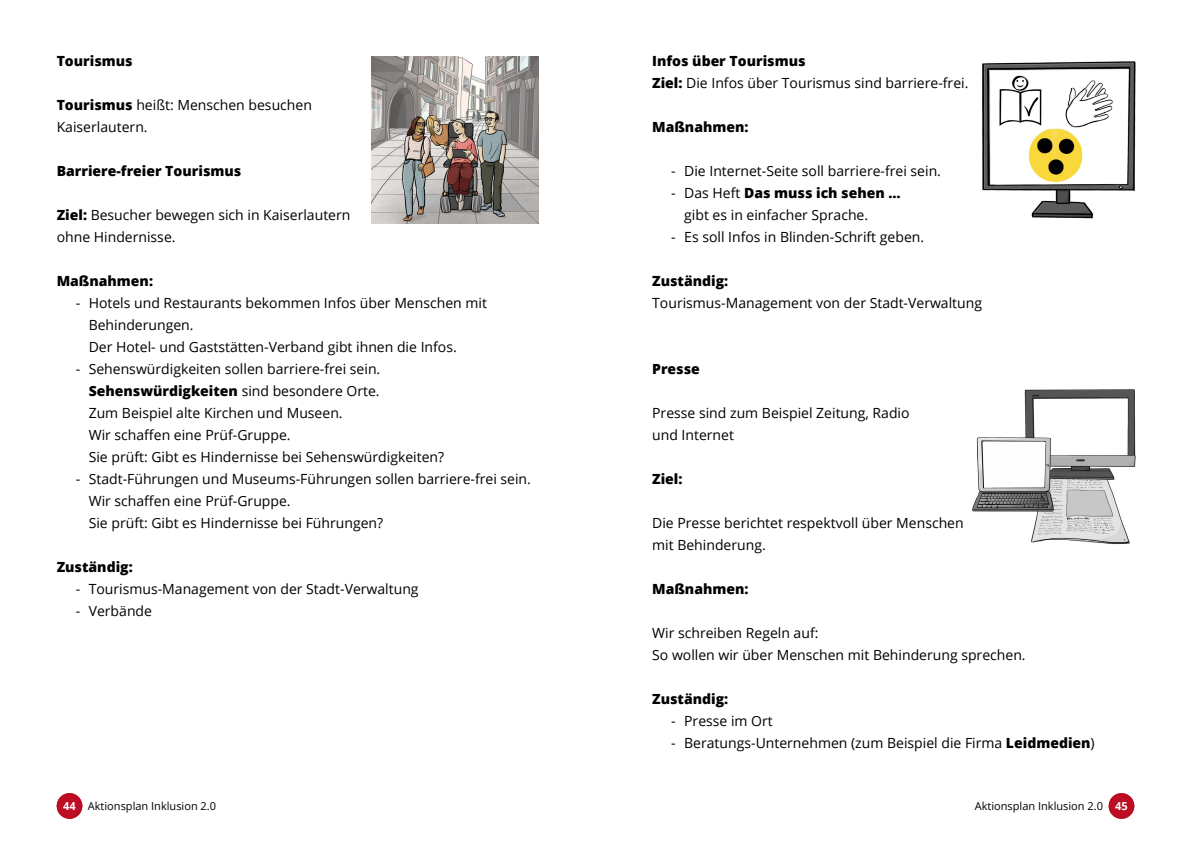
<style>
.page{position:relative;width:1191px;height:842px;background:#fff}
.page>*{position:absolute;margin:0;border:0;box-sizing:border-box;transform-origin:0 0}
.Fließtext{font:14px/22px "Open Sans";color:#000}
.Fließtext-2{font:800 14px "Open Sans";color:#000}
.t1{font:11px "Open Sans";color:#000}
.t2{font:700 11px "Open Sans";color:#fff}
.s1{font-weight:800}
.s2{font-weight:400}
</style>
<div class="page">
<img style="left:57px;top:793px;width:25px;height:26px;border-radius:13px">
<img style="left:1108px;top:793px;width:26px;height:26px;border-radius:13px">
<img style="left:371px;top:57px;width:168px;height:167px">
<img style="left:972px;top:389px;width:164px;height:156px">
<img style="left:982px;top:61px;width:154px;height:158px">
<p class="Fließtext-2" style="left:57px;top:50px;width:77px">Tourismus</p>
<p class="Fließtext" style="left:57px;top:94px;width:257px"><span class="s1">Tourismus</span> heißt: Menschen besuchen<br>Kaiserlautern.</p>
<p class="Fließtext-2" style="left:57px;top:160px;width:186px">Barriere-freier Tourismus</p>
<p class="Fließtext" style="left:57px;top:204px;width:295px"><span class="s1">Ziel:</span> Besucher bewegen sich in Kaiserlautern ohne Hindernisse.</p>
<p class="Fließtext-2" style="left:57px;top:270px;width:98px">Maßnahmen:</p>
<p class="Fließtext" style="left:76px;top:292px;width:413px">- Hotels und Restaurants bekommen Infos über Menschen mit</p>
<p class="Fließtext" style="left:89px;top:314px;width:106px">Behinderungen.</p>
<p class="Fließtext" style="left:89px;top:336px;width:369px">Der Hotel- und Gaststätten-Verband gibt ihnen die Infos.</p>
<p class="Fließtext" style="left:76px;top:358px;width:306px">- Sehenswürdigkeiten sollen barriere-frei sein.</p>
<p class="Fließtext-2" style="left:89px;top:380px;width:292px">Sehenswürdigkeiten <span class="s2">sind besondere Orte.</span></p>
<p class="Fließtext" style="left:89px;top:402px;width:255px">Zum Beispiel alte Kirchen und Museen.</p>
<p class="Fließtext" style="left:89px;top:424px;width:203px">Wir schaffen eine Prüf-Gruppe.</p>
<p class="Fließtext" style="left:89px;top:446px;width:357px">Sie prüft: Gibt es Hindernisse bei Sehenswürdigkeiten?</p>
<p class="Fließtext" style="left:76px;top:468px;width:457px">- Stadt-Führungen und Museums-Führungen sollen barriere-frei sein.</p>
<p class="Fließtext" style="left:89px;top:490px;width:203px">Wir schaffen eine Prüf-Gruppe.</p>
<p class="Fließtext" style="left:89px;top:512px;width:296px">Sie prüft: Gibt es Hindernisse bei Führungen?</p>
<p class="Fließtext-2" style="left:57px;top:556px;width:78px">Zuständig:</p>
<p class="Fließtext" style="left:76px;top:578px;width:344px">- Tourismus-Management von der Stadt-Verwaltung</p>
<p class="Fließtext" style="left:76px;top:600px;width:78px">- Verbände</p>
<p class="Fließtext-2" style="left:652px;top:50px;width:155px">Infos über Tourismus</p>
<p class="Fließtext" style="left:652px;top:72px;width:318px"><span class="s1">Ziel:</span> Die Infos über Tourismus sind barriere-frei.</p>
<p class="Fließtext-2" style="left:652px;top:116px;width:98px">Maßnahmen:</p>
<p class="Fließtext" style="left:671px;top:160px;width:271px">- Die Internet-Seite soll barriere-frei sein.</p>
<p class="Fließtext-2" style="left:671px;top:182px;width:231px"><span class="s2">- Das Heft</span> Das muss ich sehen …</p>
<p class="Fließtext" style="left:684px;top:204px;width:185px">gibt es in einfacher Sprache.</p>
<p class="Fließtext" style="left:671px;top:226px;width:254px">- Es soll Infos in Blinden-Schrift geben.</p>
<p class="Fließtext-2" style="left:652px;top:270px;width:78px">Zuständig:</p>
<p class="Fließtext" style="left:652px;top:292px;width:331px">Tourismus-Management von der Stadt-Verwaltung</p>
<p class="Fließtext-2" style="left:652px;top:358px;width:49px">Presse</p>
<p class="Fließtext" style="left:652px;top:402px;width:259px">Presse sind zum Beispiel Zeitung, Radio und Internet</p>
<p class="Fließtext-2" style="left:652px;top:468px;width:32px">Ziel:</p>
<p class="Fließtext" style="left:652px;top:512px;width:313px">Die Presse berichtet respektvoll über Menschen</p>
<p class="Fließtext" style="left:652px;top:534px;width:115px">mit Behinderung.</p>
<p class="Fließtext-2" style="left:652px;top:578px;width:98px">Maßnahmen:</p>
<p class="Fließtext" style="left:652px;top:622px;width:168px">Wir schreiben Regeln auf:</p>
<p class="Fließtext" style="left:652px;top:644px;width:375px">So wollen wir über Menschen mit Behinderung sprechen.</p>
<p class="Fließtext-2" style="left:652px;top:688px;width:78px">Zuständig:</p>
<p class="Fließtext" style="left:671px;top:710px;width:103px">- Presse im Ort</p>
<p class="Fließtext" style="left:671px;top:732px;width:425px">- Beratungs-Unternehmen (zum Beispiel die Firma <span class="s1">Leidmedien</span>)</p>
<p class="t1" style="left:88px;top:798px;width:130px">Aktionsplan Inklusion 2.0</p>
<p class="t1" style="left:974px;top:798px;width:130px">Aktionsplan Inklusion 2.0</p>
<p class="t2" style="left:63px;top:798px;width:14px">44</p>
<p class="t2" style="left:1115px;top:798px;width:14px">45</p>
</div>
